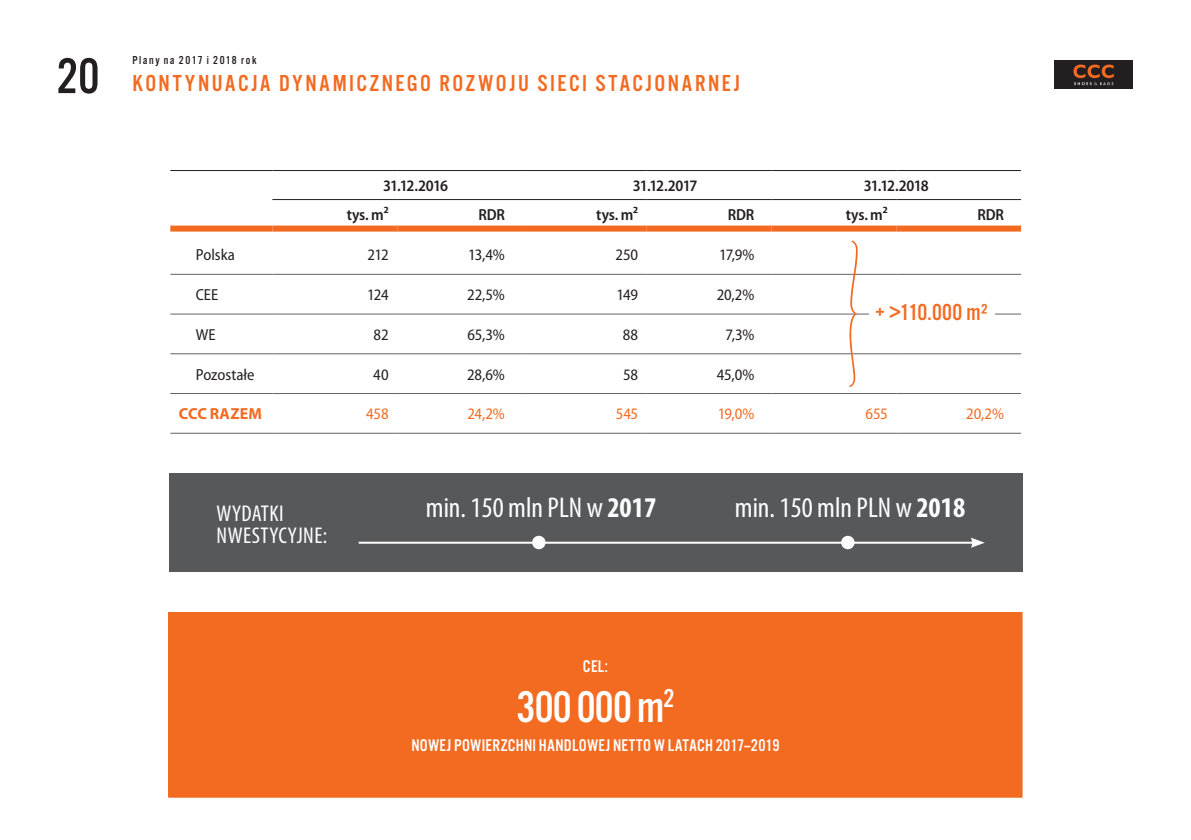
<style>
.page{position:relative;width:1191px;height:840px;background:#fff}
.page>*{position:absolute;margin:0;border:0;box-sizing:border-box;transform-origin:0 0}
.t1{font:52px "Alternate Got No 3 DOT";color:#231f20}
.t2{font:46px "Alternate Got No 3 DOT";letter-spacing:-.015em;color:#fff}
.t3{font:condensed 28.6px "Myriad Pro";color:#fff}
.t4{font:24px "Alternate Got No 3 DOT";letter-spacing:.1em;color:#f36a21}
.t5{font:condensed 22.8px/22px "Myriad Pro";letter-spacing:.02em;color:#fff}
.t6{font:17.6px "Alternate Got No 3 DOT";letter-spacing:.015em;color:#fff}
.t7{font:semi-condensed 16px "Myriad Pro";letter-spacing:-.01em;color:#231f20}
.t8{font:600 semi-condensed 16px "Myriad Pro";letter-spacing:-.015em;color:#231f20}
.t9{font:semi-condensed 16px "Myriad Pro";letter-spacing:-.02em;color:#f36a21}
.t10{font:700 16px "Myriad Pro";letter-spacing:.005em;color:#f36a21}
.t11{font:12px "Alternate Got No 3 DOT";letter-spacing:.125em;color:#231f20}
.s1{font-weight:700}
</style>
<div class="page">
<hr style="left:170px;top:274px;width:102px;height:1px;background:#636366">
<hr style="left:272px;top:274px;width:125px;height:1px;background:#636366">
<hr style="left:397px;top:274px;width:125px;height:1px;background:#636366">
<hr style="left:522px;top:274px;width:124px;height:1px;background:#636366">
<hr style="left:646px;top:274px;width:125px;height:1px;background:#636366">
<hr style="left:771px;top:274px;width:125px;height:1px;background:#636366">
<hr style="left:896px;top:274px;width:125px;height:1px;background:#636366">
<hr style="left:272px;top:313px;width:125px;height:1px;background:#636366">
<hr style="left:397px;top:313px;width:125px;height:1px;background:#636366">
<hr style="left:522px;top:313px;width:124px;height:1px;background:#636366">
<hr style="left:646px;top:313px;width:125px;height:1px;background:#636366">
<hr style="left:771px;top:313px;width:125px;height:1px;background:#636366">
<hr style="left:896px;top:313px;width:125px;height:1px;background:#636366">
<hr style="left:272px;top:353px;width:125px;height:1px;background:#636366">
<hr style="left:397px;top:353px;width:125px;height:1px;background:#636366">
<hr style="left:522px;top:353px;width:124px;height:1px;background:#636366">
<hr style="left:646px;top:353px;width:125px;height:1px;background:#636366">
<hr style="left:771px;top:353px;width:125px;height:1px;background:#636366">
<hr style="left:896px;top:353px;width:125px;height:1px;background:#636366">
<hr style="left:272px;top:393px;width:125px;height:1px;background:#636366">
<hr style="left:397px;top:393px;width:125px;height:1px;background:#636366">
<hr style="left:522px;top:393px;width:124px;height:1px;background:#636366">
<hr style="left:646px;top:393px;width:125px;height:1px;background:#636366">
<hr style="left:771px;top:393px;width:125px;height:1px;background:#636366">
<hr style="left:896px;top:393px;width:125px;height:1px;background:#636366">
<hr style="left:272px;top:432px;width:125px;height:1px;background:#636366">
<hr style="left:397px;top:432px;width:125px;height:1px;background:#636366">
<hr style="left:522px;top:432px;width:124px;height:1px;background:#636366">
<hr style="left:646px;top:432px;width:125px;height:1px;background:#636366">
<hr style="left:771px;top:432px;width:125px;height:1px;background:#636366">
<hr style="left:896px;top:432px;width:125px;height:1px;background:#636366">
<hr style="left:170px;top:170px;width:102px;height:1px;background:#231f20">
<div style="left:170px;top:225px;width:102px;height:6px;background:#f36a21"></div>
<div style="left:272px;top:225px;width:125px;height:6px;background:#f36a21"></div>
<div style="left:397px;top:225px;width:125px;height:6px;background:#f36a21"></div>
<div style="left:522px;top:225px;width:124px;height:6px;background:#f36a21"></div>
<div style="left:646px;top:225px;width:125px;height:6px;background:#f36a21"></div>
<div style="left:771px;top:225px;width:125px;height:6px;background:#f36a21"></div>
<div style="left:896px;top:225px;width:125px;height:6px;background:#f36a21"></div>
<hr style="left:272px;top:170px;width:125px;height:1px;background:#231f20">
<hr style="left:397px;top:170px;width:125px;height:1px;background:#231f20">
<hr style="left:522px;top:170px;width:124px;height:1px;background:#231f20">
<hr style="left:646px;top:170px;width:125px;height:1px;background:#231f20">
<hr style="left:771px;top:170px;width:125px;height:1px;background:#231f20">
<hr style="left:896px;top:170px;width:125px;height:1px;background:#231f20">
<hr style="left:272px;top:199px;width:125px;height:1px;background:#231f20">
<hr style="left:397px;top:199px;width:125px;height:1px;background:#231f20">
<hr style="left:522px;top:199px;width:124px;height:1px;background:#231f20">
<hr style="left:646px;top:199px;width:125px;height:1px;background:#231f20">
<hr style="left:771px;top:199px;width:125px;height:1px;background:#231f20">
<hr style="left:896px;top:199px;width:125px;height:1px;background:#231f20">
<hr style="left:170px;top:313px;width:102px;height:1px;background:#636366">
<hr style="left:170px;top:353px;width:102px;height:1px;background:#636366">
<hr style="left:170px;top:393px;width:102px;height:1px;background:#636366">
<hr style="left:170px;top:432px;width:102px;height:1px;background:#636366">
<div style="left:169px;top:473px;width:853px;height:99px;background:#57585a"></div>
<hr style="left:359px;top:541px;width:615px;height:2px;background:#fff">
<svg style="left:970px;top:537px;width:14px;height:10px"></svg>
<div style="left:532px;top:535px;width:13px;height:14px;background:#fff;border-radius:50%"></div>
<div style="left:841px;top:535px;width:13px;height:14px;background:#fff;border-radius:50%"></div>
<div style="left:169px;top:612px;width:853px;height:184px;background:#f36a21"></div>
<div style="left:169px;top:612px;width:853px;height:185px;border:1px solid #f36a21"></div>
<svg style="left:848px;top:240px;width:9px;height:147px"></svg>
<div style="left:870px;top:301px;width:125px;height:19px;background:#fff"></div>
<div style="left:1054px;top:61px;width:79px;height:28px;background:#231f20"></div>
<svg style="left:1073px;top:64px;width:40px;height:21px"></svg>
<h1 class="t1" style="left:57px;top:49px;width:44px">20</h1>
<p class="t11" style="left:132px;top:54px;width:126px">Plany na 2017 i 2018 rok</p>
<h3 class="t4" style="left:132px;top:71px;width:609px">KONTYNUACJA DYNAMICZNEGO ROZWOJU SIECI STACJONARNEJ</h3>
<p class="t8" style="left:383px;top:177px;width:66px">31.12.2016</p>
<p class="t8" style="left:633px;top:177px;width:66px">31.12.2017</p>
<p class="t8" style="left:863px;top:177px;width:66px">31.12.2018</p>
<p class="t8" style="left:347px;top:206px;width:43px">tys. m2</p>
<p class="t8" style="left:478px;top:206px;width:28px">RDR</p>
<p class="t8" style="left:596px;top:206px;width:43px">tys. m2</p>
<p class="t8" style="left:728px;top:206px;width:28px">RDR</p>
<p class="t8" style="left:845px;top:206px;width:43px">tys. m2</p>
<p class="t8" style="left:977px;top:206px;width:28px">RDR</p>
<p class="t7" style="left:196px;top:246px;width:41px">Polska</p>
<p class="t7" style="left:367px;top:246px;width:23px">212</p>
<p class="t7" style="left:468px;top:246px;width:38px">13,4%</p>
<p class="t7" style="left:615px;top:246px;width:24px">250</p>
<p class="t7" style="left:719px;top:246px;width:37px">17,9%</p>
<p class="t7" style="left:196px;top:286px;width:24px">CEE</p>
<p class="t7" style="left:367px;top:286px;width:23px">124</p>
<p class="t7" style="left:467px;top:286px;width:39px">22,5%</p>
<p class="t7" style="left:616px;top:286px;width:23px">149</p>
<p class="t7" style="left:716px;top:286px;width:39px">20,2%</p>
<p class="t7" style="left:196px;top:326px;width:21px">WE</p>
<p class="t7" style="left:374px;top:326px;width:16px">82</p>
<p class="t7" style="left:467px;top:326px;width:39px">65,3%</p>
<p class="t7" style="left:623px;top:326px;width:17px">88</p>
<p class="t7" style="left:725px;top:326px;width:30px">7,3%</p>
<p class="t7" style="left:196px;top:365px;width:60px">Pozostałe</p>
<p class="t7" style="left:373px;top:365px;width:17px">40</p>
<p class="t7" style="left:467px;top:365px;width:39px">28,6%</p>
<p class="t7" style="left:623px;top:365px;width:17px">58</p>
<p class="t7" style="left:717px;top:365px;width:39px">45,0%</p>
<p class="t10" style="left:179px;top:405px;width:85px">CCC RAZEM</p>
<p class="t9" style="left:366px;top:405px;width:24px">458</p>
<p class="t9" style="left:467px;top:405px;width:39px">24,2%</p>
<p class="t9" style="left:615px;top:405px;width:24px">545</p>
<p class="t9" style="left:717px;top:405px;width:38px">19,0%</p>
<p class="t9" style="left:865px;top:405px;width:24px">655</p>
<p class="t9" style="left:966px;top:405px;width:39px">20,2%</p>
<h3 class="t4" style="left:875px;top:299px;width:114px">+ &gt;110.000 m²</h3>
<h3 class="t5" style="left:217px;top:502px;width:112px">WYDATKI<br>NWESTYCYJNE:</h3>
<h3 class="t3" style="left:426px;top:492px;width:232px">min. 150 mln PLN w <span class="s1">2017</span></h3>
<h3 class="t3" style="left:735px;top:492px;width:232px">min. 150 mln PLN w <span class="s1">2018</span></h3>
<p class="t6" style="left:583px;top:656px;width:27px">CEL:</p>
<h2 class="t2" style="left:516px;top:682px;width:159px">300 000 m<sup>2</sup></h2>
<p class="t6" style="left:411px;top:735px;width:369px">NOWEJ POWIERZCHNI HANDLOWEJ NETTO W LATACH 2017–2019</p>
</div>
